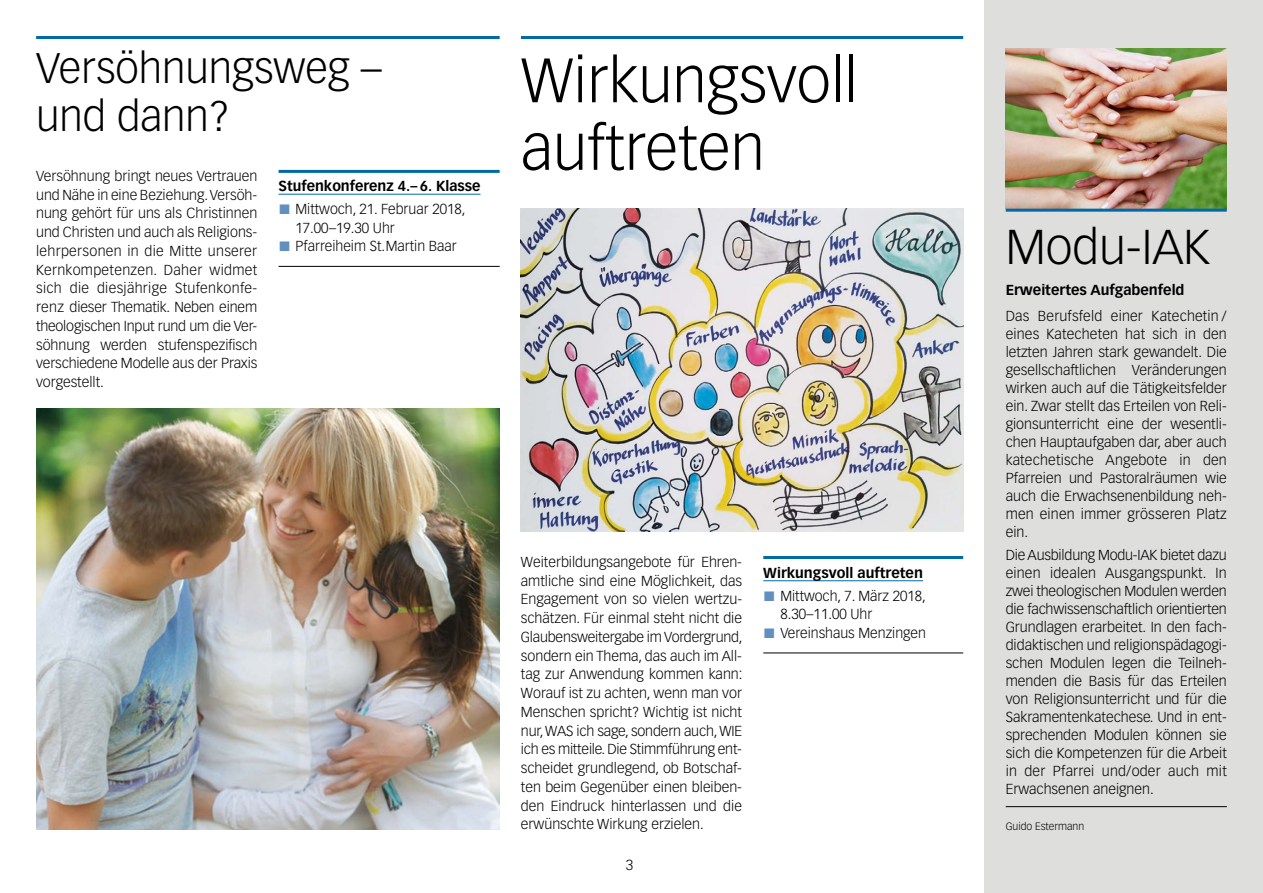
<style>
.page{position:relative;width:1263px;height:893px;background:#fff}
.page>*{position:absolute;margin:0;border:0;box-sizing:border-box;transform-origin:0 0}
.t1{font:300 61.5px/67.5px "Vectora LH";color:#000}
.t2{font:300 48px "Vectora LH";color:#000}
.t3{font:300 42px/48px "Vectora LH";color:#000}
.t4{font:300 14.25px/18.8px "Vectora LH";color:#000;text-align:justify}
.t5{font:700 14.25px "Vectora LH";color:#000}
.t6{font:300 10.5px "Vectora LH";color:#000}
.s1{font-family:"Zine Sans Dis OT";font-weight:400;color:#608fc0}
</style>
<div class="page">
<hr style="left:521px;top:36px;width:442px;height:3px;background:#006aa7">
<hr style="left:36px;top:36px;width:464px;height:3px;background:#006aa7">
<hr style="left:763px;top:556px;width:200px;height:3px;background:#006aa7">
<hr style="left:763px;top:580px;width:160px;height:1px;background:#006aa7">
<hr style="left:763px;top:653px;width:200px;height:1px;background:#000">
<hr style="left:279px;top:170px;width:221px;height:3px;background:#006aa7">
<hr style="left:279px;top:194px;width:201px;height:1px;background:#006aa7">
<hr style="left:279px;top:266px;width:221px;height:1px;background:#000">
<img style="left:36px;top:408px;width:464px;height:421px">
<img style="left:521px;top:208px;width:442px;height:323px">
<div style="left:984px;top:0;width:279px;height:893px;background:#dededd"></div>
<img style="left:1006px;top:49px;width:221px;height:159px">
<hr style="left:1006px;top:209px;width:221px;height:3px;background:#006aa7">
<hr style="left:1006px;top:806px;width:221px;height:1px;background:#000">
<h3 class="t3" style="left:36px;top:44px;width:347px">Versöhnungsweg – und dann?</h3>
<p class="t4" style="left:36px;top:167px;width:223px">Versöhnung bringt neues Vertrauen und Nähe in eine Beziehung. Versöh&shy;nung gehört für uns als Christinnen und Christen und auch als Religions&shy;lehrpersonen in die Mitte unserer Kernkompetenzen. Daher widmet sich die diesjährige Stufenkonfe&shy;renz dieser Thematik. Neben einem theologischen Input rund um die Ver&shy;söhnung werden stufenspezifisch verschiedene Modelle aus der Praxis vorgestellt.</p>
<p class="t5" style="left:279px;top:177px;width:203px">Stufenkonferenz 4.– 6. Klasse</p>
<p class="t4" style="left:296px;top:200px;width:171px;line-height:18.3px;text-indent:-17px"><span class="s1">■</span> Mittwoch, 21. Februar 2018,<br>17.00–19.30 Uhr</p>
<p class="t4" style="left:279px;top:237px;width:180px"><span class="s1">■</span> Pfarreiheim St.Martin Baar</p>
<h1 class="t1" style="left:521px;top:48px;width:339px">Wirkungsvoll auftreten</h1>
<p class="t4" style="left:521px;top:553px;width:223px">Weiterbildungsangebote für Ehren&shy;amtliche sind eine Möglichkeit, das Engagement von so vielen wertzu&shy;schätzen. Für einmal steht nicht die Glaubensweitergabe im Vordergrund, sondern ein Thema, das auch im All&shy;tag zur Anwendung kommen kann:<br>Worauf ist zu achten, wenn man vor Menschen spricht? Wichtig ist nicht nur, WAS ich sage, sondern auch, WIE ich es mitteile. Die Stimmführung ent&shy;scheidet grundlegend, ob Botschaf&shy;ten beim Gegenüber einen bleiben&shy;den Eindruck hinterlassen und die erwünschte Wirkung erzielen.</p>
<p class="t4" style="left:626px;top:855px;width:9px">3</p>
<p class="t5" style="left:763px;top:564px;width:161px">Wirkungsvoll auftreten</p>
<p class="t4" style="left:780px;top:587px;width:147px;line-height:18.3px;text-indent:-17px"><span class="s1">■</span> Mittwoch, 7. März 2018,<br>8.30–11.00 Uhr</p>
<p class="t4" style="left:763px;top:624px;width:164px"><span class="s1">■</span> Vereinshaus Menzingen</p>
<h2 class="t2" style="left:1006px;top:219px;width:206px">Modu-IAK</h2>
<p class="t5" style="left:1006px;top:281px;width:180px">Erweitertes Aufgabenfeld</p>
<p class="t4" style="left:1006px;top:308px;width:223px;line-height:18px">Das Berufsfeld einer Katechetin / eines Katecheten hat sich in den letzten Jahren stark gewandelt. Die gesellschaftlichen Veränderungen wirken auch auf die Tätigkeitsfelder ein. Zwar stellt das Erteilen von Reli&shy;gionsunterricht eine der wesentli&shy;chen Hauptaufgaben dar, aber auch katechetische Angebote in den Pfarreien und Pastoralräumen wie auch die Erwachsenenbildung neh&shy;men einen immer grösseren Platz ein.</p>
<p class="t4" style="left:1006px;top:546px;width:223px;line-height:18px">Die Ausbildung Modu-IAK bietet dazu einen idealen Ausgangspunkt. In zwei theologischen Modulen werden die fachwissenschaftlich orientierten Grundlagen erarbeitet. In den fach&shy;didaktischen und religionspädagogi&shy;schen Modulen legen die Teilneh&shy;menden die Basis für das Erteilen von Religionsunterricht und für die Sakramentenkatechese. Und in ent&shy;sprechenden Modulen können sie sich die Kompetenzen für die Arbeit in der Pfarrei und/oder auch mit Erwachsenen aneignen.</p>
<p class="t6" style="left:1006px;top:820px;width:80px">Guido Estermann</p>
</div>
